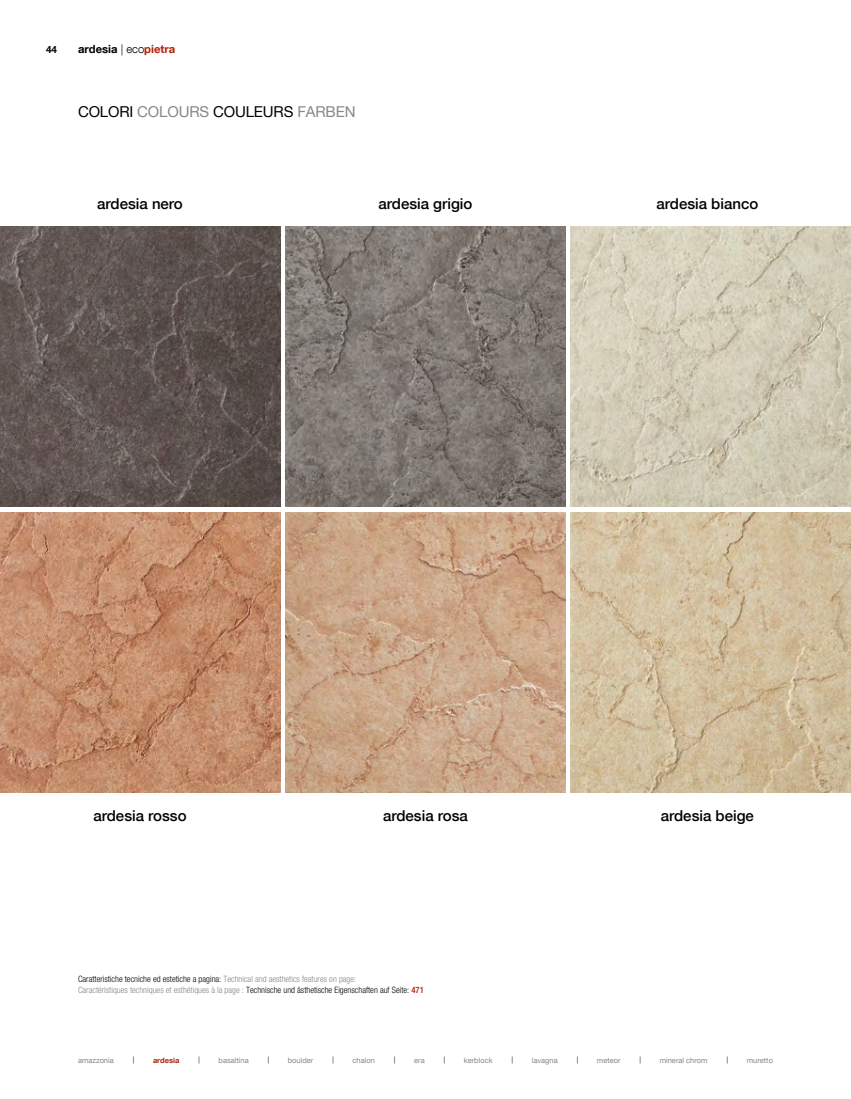
<style>
.page{position:relative;width:851px;height:1099px;background:#fff}
.page>*{position:absolute;margin:0;border:0;box-sizing:border-box;transform-origin:0 0}
.t1{font:500 15px "Helvetica Neue LT Com";color:#000}
.t2{font:15px "Helvetica Neue LT Com";letter-spacing:-.01em;color:#000}
.t3{font:700 11.25px "Helvetica Neue LT Com";color:#000}
.t4{font:700 10px "Helvetica Neue LT Com";color:#000}
.t5{font:300 condensed 8.75px/10.5px "Helvetica Neue LT Com";color:#000}
.t6{font:7.5px "Helvetica Neue LT Com";color:#878787}
.t7{font:700 7.5px "Helvetica Neue LT Com";color:#b12009}
.s1{font-weight:300}
.s2{color:#b12009}
.s3{color:#878787}
.s4{font-weight:500;color:#b12009}
</style>
<div class="page">
<img style="left:0;top:512px;width:280px;height:280px">
<img style="left:285px;top:227px;width:280px;height:280px">
<img style="left:0;top:227px;width:280px;height:280px">
<img style="left:570px;top:227px;width:280px;height:280px">
<img style="left:285px;top:512px;width:280px;height:280px">
<img style="left:570px;top:512px;width:280px;height:280px">
<p class="t4" style="left:46px;top:43px;width:13px">44</p>
<p class="t3" style="left:78px;top:42px;width:99px">ardesia <span class="s1">| eco</span><span class="s2">pietra</span></p>
<h1 class="t2" style="left:78px;top:102px;width:279px">COLORI <span class="s3">COLOURS</span> COULEURS <span class="s3">FARBEN</span></h1>
<h1 class="t1" style="left:97px;top:195px;width:87px">ardesia nero</h1>
<h1 class="t1" style="left:378px;top:195px;width:95px">ardesia grigio</h1>
<h1 class="t1" style="left:656px;top:195px;width:103px">ardesia bianco</h1>
<h1 class="t1" style="left:93px;top:806px;width:95px">ardesia rosso</h1>
<h1 class="t1" style="left:383px;top:806px;width:86px">ardesia rosa</h1>
<h1 class="t1" style="left:660px;top:806px;width:95px">ardesia beige</h1>
<p class="t5" style="left:78px;top:973px;width:347px">Caratteristiche tecniche ed estetiche a pagina: <span class="s3">Technical and aesthetics features on page:<br>Caractéristiques techniques et esthétiques à la page :</span> Technische und ästhetische Eigenschaften auf Seite: <span class="s4">471</span></p>
<p class="t6" style="left:78px;top:1055px;width:37px">amazzonia</p>
<p class="t7" style="left:153px;top:1055px;width:28px">ardesia</p>
<p class="t6" style="left:218px;top:1055px;width:32px">basaltina</p>
<p class="t6" style="left:288px;top:1055px;width:27px">boulder</p>
<p class="t6" style="left:352px;top:1055px;width:24px">chalon</p>
<p class="t6" style="left:414px;top:1055px;width:12px">era</p>
<p class="t6" style="left:464px;top:1055px;width:30px">kerblock</p>
<p class="t6" style="left:531px;top:1055px;width:27px">lavagna</p>
<p class="t6" style="left:597px;top:1055px;width:25px">meteor</p>
<p class="t6" style="left:659px;top:1055px;width:49px">mineral chrom</p>
<p class="t6" style="left:746px;top:1055px;width:28px">muretto</p>
</div>
